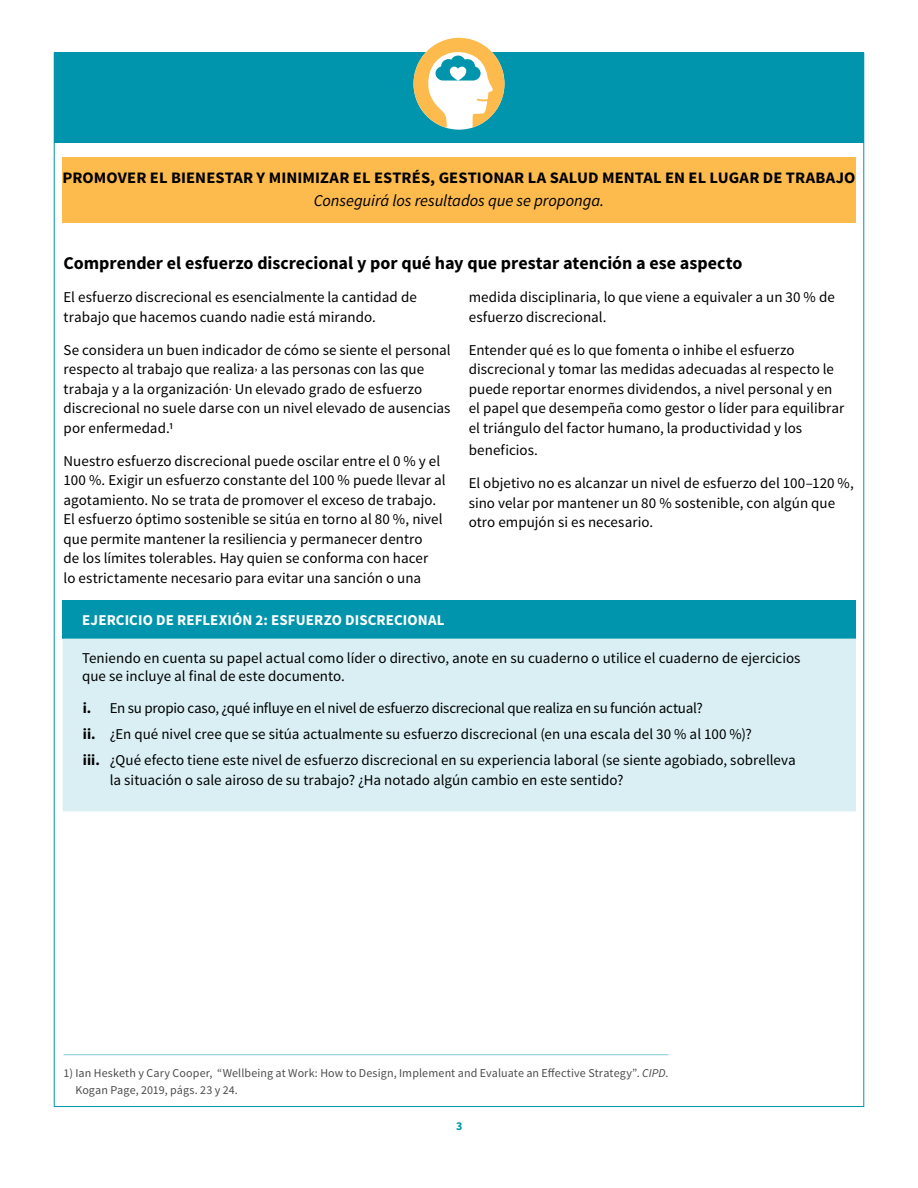
<style>
.page{position:relative;width:918px;height:1188px;background:#fff}
.page>*{position:absolute;margin:0;border:0;box-sizing:border-box;transform-origin:0 0}
.t1{font:700 18px "Source Sans Pro";color:#000}
.t2{font:italic 16.5px "Source Sans Pro";letter-spacing:-.005em;color:#000}
.t3{font:700 16.05px "Source Sans Pro";letter-spacing:.005em;color:#000}
.t4{font:15px/19.5px "Source Sans Pro";letter-spacing:.005em;color:#000}
.t5{font:700 15px "Source Sans Pro";letter-spacing:.01em;color:#fff}
.t6{font:12px/16.5px "Source Sans Pro";letter-spacing:.01em;color:#4d4d4d}
.t7{font:700 12px "Source Sans Pro";color:#0095ac}
.s1{font-weight:700}
.s2{font-style:italic}
</style>
<div class="page">
<div style="left:54px;top:53px;width:810px;height:90px;background:#0095ac"></div>
<svg style="left:414px;top:38px;width:90px;height:90px"></svg>
<div style="left:62px;top:158px;width:794px;height:40px;background:#fdba4d"></div>
<div style="left:62px;top:193px;width:794px;height:30px;background:#fdba4d"></div>
<hr style="left:64px;top:1054px;width:604px;height:1px;background:#80cad6">
<div style="left:63px;top:600px;width:793px;height:39px;background:#0095ac"></div>
<div style="left:63px;top:639px;width:793px;height:172px;background:#d9eff3"></div>
<p class="t3" style="left:62px;top:168px;width:795px">PROMOVER EL BIENESTAR Y MINIMIZAR EL ESTRÉS, GESTIONAR LA SALUD MENTAL EN EL LUGAR DE TRABAJO</p>
<p class="t2" style="left:314px;top:190px;width:292px">Conseguirá los resultados que se proponga.</p>
<p class="t1" style="left:64px;top:252px;width:681px">Comprender el esfuerzo discrecional y por qué hay que prestar atención a ese aspecto</p>
<p class="t4" style="left:64px;top:288px;width:355px">El esfuerzo discrecional es esencialmente la cantidad de trabajo que hacemos cuando nadie está mirando.</p>
<p class="t4" style="left:64px;top:340px;width:389px">Se considera un buen indicador de cómo se siente el personal respecto al trabajo que realiza, a las personas con las que trabaja y a la organización. Un elevado grado de esfuerzo discrecional no suele darse con un nivel elevado de ausencias por enfermedad.1</p>
<p class="t4" style="left:64px;top:451px;width:384px">Nuestro esfuerzo discrecional puede oscilar entre el 0 % y el 100 %. Exigir un esfuerzo constante del 100 % puede llevar al agotamiento. No se trata de promover el exceso de trabajo.<br>El esfuerzo óptimo sostenible se sitúa en torno al 80 %, nivel que permite mantener la resiliencia y permanecer dentro<br>de los límites tolerables. Hay quien se conforma con hacer<br>lo estrictamente necesario para evitar una sanción o una</p>
<p class="t4" style="left:469px;top:288px;width:368px">medida disciplinaria, lo que viene a equivaler a un 30 % de esfuerzo discrecional.</p>
<p class="t4" style="left:469px;top:340px;width:377px">Entender qué es lo que fomenta o inhibe el esfuerzo discrecional y tomar las medidas adecuadas al respecto le puede reportar enormes dividendos, a nivel personal y en el papel que desempeña como gestor o líder para equilibrar el triángulo del factor humano, la productividad y los</p>
<p class="t4" style="left:469px;top:441px;width:71px">beneficios.</p>
<p class="t4" style="left:469px;top:474px;width:387px">El objetivo no es alcanzar un nivel de esfuerzo del 100–120 %, sino velar por mantener un 80 % sostenible, con algún que otro empujón si es necesario.</p>
<p class="t5" style="left:82px;top:611px;width:364px">EJERCICIO DE REFLEXIÓN 2: ESFUERZO DISCRECIONAL</p>
<p class="t4" style="left:82px;top:650px;width:720px;line-height:18px">Teniendo en cuenta su papel actual como líder o directivo, anote en su cuaderno o utilice el cuaderno de ejercicios que se incluye al final de este documento.</p>
<p class="t4" style="left:83px;top:695px;width:715px;line-height:26.2px"><span class="s1">i.</span> En su propio caso, ¿qué influye en el nivel de esfuerzo discrecional que realiza en su función actual?<br><span class="s1">ii.</span> ¿En qué nivel cree que se sitúa actualmente su esfuerzo discrecional (en una escala del 30 % al 100 %)?<br><span class="s1">iii.</span> ¿Qué efecto tiene este nivel de esfuerzo discrecional en su experiencia laboral (se siente agobiado, sobrelleva</p>
<p class="t4" style="left:110px;top:770px;width:515px">la situación o sale airoso de su trabajo? ¿Ha notado algún cambio en este sentido?</p>
<p class="t6" style="left:75px;top:1065px;width:594px;text-indent:-12px">1) Ian Hesketh y Cary Cooper, “Wellbeing at Work: How to Design, Implement and Evaluate an Effective Strategy”. <span class="s2">CIPD</span>.<br>Kogan Page, 2019, págs. 23 y 24.</p>
<p class="t7" style="left:456px;top:1118px;width:8px">3</p>
</div>
